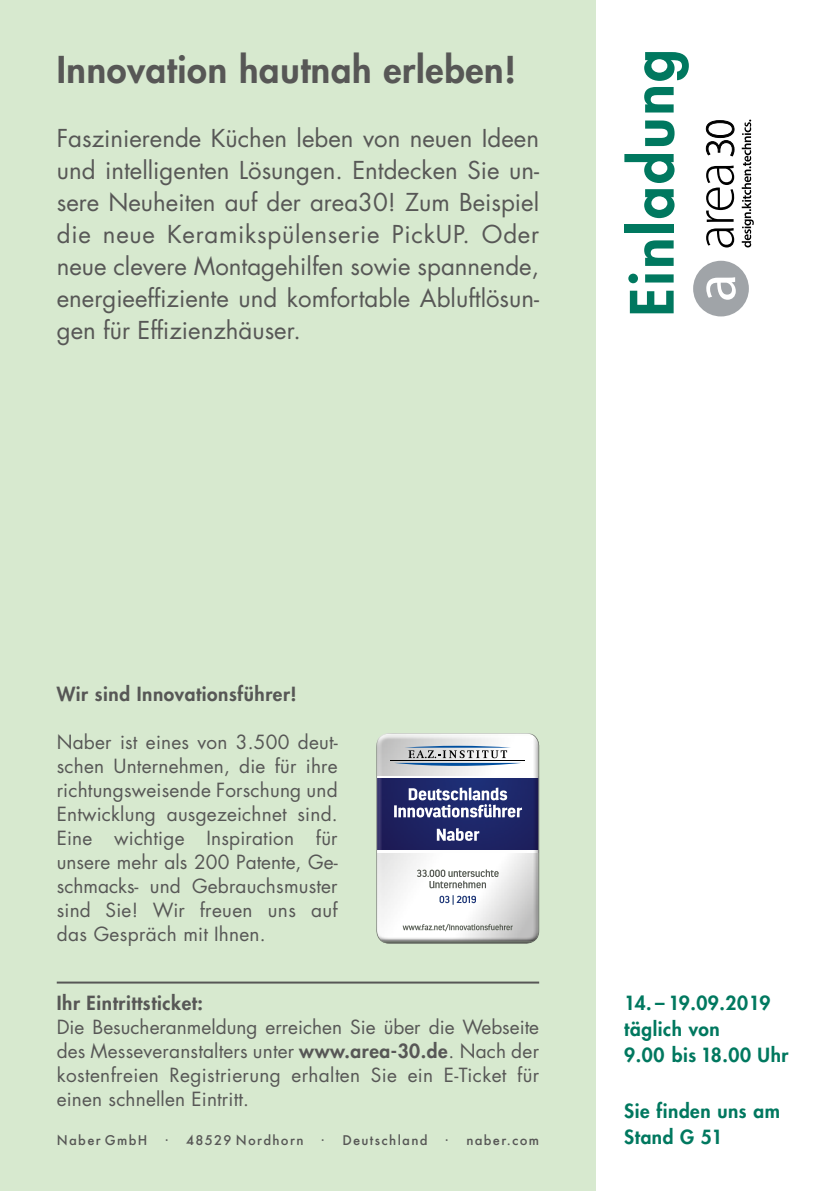
<style>
.page{position:relative;width:840px;height:1191px;background:#fff}
.page>*{position:absolute;margin:0;border:0;box-sizing:border-box;transform-origin:0 0}
.t1{font:800 58px "Futura Std";letter-spacing:.04em;color:#00785f}
.t2{font:800 36px "Futura Std";letter-spacing:.02em;color:#575756}
.t3{font:24px/32px "Futura Std";color:#575756;text-align:justify}
.t4{font:19px/24px "Futura Std";letter-spacing:.01em;color:#575756;text-align:justify}
.t5{font:800 19px/26px "Futura Std";letter-spacing:.03em;color:#00785f}
.t6{font:800 19px "Futura Std";letter-spacing:.03em;color:#575756}
.t7{font:500 13px "Futura";letter-spacing:.1em;color:#575756}
.s1{font-weight:800}
</style>
<div class="page">
<div style="left:0;top:0;width:595px;height:1191px;background:#d7e9cf"></div>
<div style="left:692px;top:261px;width:56px;height:55px;background:#a0a4a8;border-radius:50%"></div>
<svg style="left:706px;top:277px;width:29px;height:23px"></svg>
<svg style="left:706px;top:228px;width:27px;height:19px"></svg>
<svg style="left:706px;top:166px;width:27px;height:56px"></svg>
<svg style="left:741px;top:120px;width:12px;height:127px"></svg>
<svg style="left:705px;top:120px;width:29px;height:36px"></svg>
<img style="left:381px;top:941px;width:152px;height:2px">
<img style="left:386px;top:735px;width:143px;height:206px">
<img style="left:386px;top:734px;width:142px;height:1px">
<img style="left:386px;top:851px;width:143px;height:1px">
<img style="left:386px;top:942px;width:140px;height:1px">
<img style="left:529px;top:741px;width:10px;height:200px">
<img style="left:376px;top:734px;width:10px;height:207px">
<svg style="left:528px;top:734px;width:10px;height:12px"></svg>
<img style="left:421px;top:923px;width:91px;height:8px">
<svg style="left:436px;top:828px;width:43px;height:13px"></svg>
<svg style="left:394px;top:787px;width:128px;height:30px;background:#7076a1"></svg>
<img style="left:439px;top:895px;width:36px;height:9px">
<img style="left:429px;top:880px;width:56px;height:8px">
<img style="left:416px;top:869px;width:82px;height:8px">
<hr style="left:390px;top:760px;width:134px;height:1px;background:#000">
<svg style="left:394px;top:746px;width:127px;height:20px;background:#a4b0bc"></svg>
<hr style="left:57px;top:981px;width:482px;height:2px;background:#575756">
<h2 class="t2" style="left:57px;top:47px;width:460px">Innovation hautnah erleben!</h2>
<p class="t3" style="left:57px;top:123px;width:483px">Faszinierende Küchen leben von neuen Ideen und intelligenten Lösungen. Entdecken Sie un&shy;sere Neuheiten auf der area30! Zum Beispiel die neue Keramikspülenserie PickUP. Oder neue clevere Montagehilfen sowie spannende, energieeffiziente und komfortable Abluftlösun&shy;gen für Effizienzhäuser.</p>
<h1 class="t1" style="left:615px;top:316px;width:269px;rotate:-90deg">Einladung</h1>
<p class="t6" style="left:57px;top:681px;width:241px">Wir sind Innovationsführer!</p>
<p class="t4" style="left:57px;top:729px;width:282px">Naber ist eines von 3.500 deut&shy;schen Unternehmen, die für ihre richtungsweisende Forschung und Entwicklung ausgezeichnet sind.<br>Eine wichtige Inspiration für unsere mehr als 200 Patente, Ge&shy;schmacks- und Gebrauchsmuster sind Sie! Wir freuen uns auf das Gespräch mit Ihnen.</p>
<p class="t6" style="left:57px;top:991px;width:148px">Ihr Eintrittsticket:</p>
<p class="t4" style="left:57px;top:1015px;width:483px">Die Besucheranmeldung erreichen Sie über die Webseite des Messeveranstalters unter <span class="s1">www.area-30.de</span>. Nach der kostenfreien Registrierung erhalten Sie ein E-Ticket für einen schnellen Eintritt.</p>
<p class="t7" style="left:57px;top:1131px;width:92px">Naber GmbH</p>
<p class="t7" style="left:165px;top:1131px;width:6px">∙</p>
<p class="t7" style="left:186px;top:1131px;width:119px">48529 Nordhorn</p>
<p class="t7" style="left:321px;top:1131px;width:6px">∙</p>
<p class="t7" style="left:342px;top:1131px;width:87px">Deutschland</p>
<p class="t7" style="left:444px;top:1131px;width:6px">∙</p>
<p class="t7" style="left:466px;top:1131px;width:74px">naber.com</p>
<p class="t5" style="left:624px;top:990px;width:166px">14. – 19.09.2019 täglich von<br>9.00 bis 18.00 Uhr</p>
<p class="t5" style="left:624px;top:1098px;width:157px">Sie finden uns am<br>Stand G 51</p>
</div>
